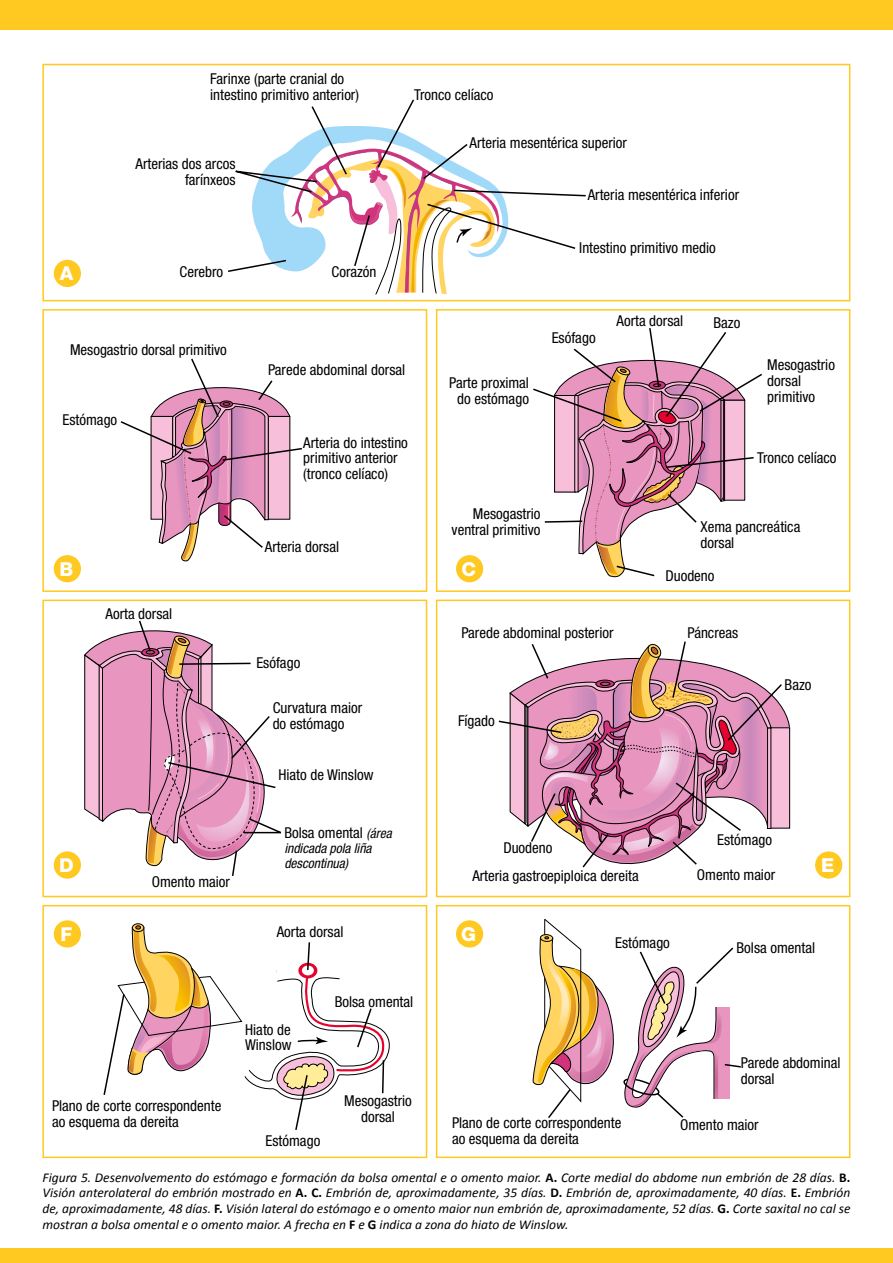
<style>
.page{position:relative;width:893px;height:1263px;background:#fff}
.page>*{position:absolute;margin:0;border:0;box-sizing:border-box;transform-origin:0 0}
.t1{font:800 19.2px "Helvetica Neue LT Std";color:#fff}
.t2{font:condensed 15px/15.8px "Helvetica Neue LT Std";color:#000}
.t3{font:italic 13.5px/15.8px "Calibri";color:#000;text-align:justify}
.t4{font:italic condensed 13.5px/15px "Helvetica Neue LT Std";color:#000}
.s1{font-style:italic;font-size:13.5px}
.s2{font-weight:700;font-style:normal}
</style>
<div class="page">
<div style="left:132px;top:923px;width:12px;height:9px;border:1px solid #000;border-radius:50%"></div>
<div style="left:0;top:1248px;width:893px;height:15px;background:#ffc921"></div>
<div style="left:0;top:0;width:893px;height:30px;background:#ffc921"></div>
<svg style="left:228px;top:99px;width:358px;height:196px"></svg>
<svg style="left:120px;top:358px;width:182px;height:204px"></svg>
<svg style="left:533px;top:328px;width:229px;height:250px"></svg>
<svg style="left:84px;top:620px;width:197px;height:256px"></svg>
<svg style="left:498px;top:641px;width:292px;height:227px"></svg>
<svg style="left:533px;top:919px;width:208px;height:199px"></svg>
<svg style="left:103px;top:925px;width:287px;height:205px"></svg>
<div style="left:42px;top:64px;width:808px;height:237px;border:2px solid #ffc921"></div>
<div style="left:42px;top:309px;width:385px;height:283px;border:2px solid #ffc921"></div>
<div style="left:42px;top:600px;width:385px;height:297px;border:2px solid #ffc921"></div>
<div style="left:42px;top:905px;width:385px;height:253px;border:2px solid #ffc921"></div>
<div style="left:436px;top:905px;width:414px;height:253px;border:2px solid #ffc921"></div>
<div style="left:436px;top:600px;width:414px;height:297px;border:2px solid #ffc921"></div>
<div style="left:436px;top:309px;width:414px;height:283px;border:2px solid #ffc921"></div>
<div style="left:54px;top:260px;width:27px;height:27px;background:#ffc921;border-radius:50%"></div>
<div style="left:54px;top:555px;width:27px;height:27px;background:#ffc921;border-radius:50%"></div>
<div style="left:54px;top:851px;width:27px;height:28px;background:#ffc921;border-radius:50%"></div>
<div style="left:54px;top:920px;width:27px;height:27px;background:#ffc921;border-radius:50%"></div>
<div style="left:456px;top:555px;width:27px;height:27px;background:#ffc921;border-radius:50%"></div>
<div style="left:815px;top:851px;width:27px;height:28px;background:#ffc921;border-radius:50%"></div>
<div style="left:456px;top:920px;width:27px;height:27px;background:#ffc921;border-radius:50%"></div>
<p class="t2" style="left:210px;top:71px;width:150px">Farinxe (parte cran ial do intestino primitivo anterior)</p>
<p class="t2" style="left:136px;top:155px;width:101px;text-align:right">Arterias dos arcos farínxeos</p>
<p class="t2" style="left:414px;top:86px;width:81px">Tronco celíaco</p>
<p class="t2" style="left:470px;top:135px;width:159px">Arteria mesentérica superior</p>
<p class="t2" style="left:588px;top:186px;width:153px">Arteria mesentérica inferior</p>
<p class="t1" style="left:60px;top:262px;width:15px">A</p>
<p class="t2" style="left:180px;top:264px;width:45px">Cerebro</p>
<p class="t2" style="left:332px;top:264px;width:46px">Corazón</p>
<p class="t2" style="left:70px;top:342px;width:158px">Mesogastrio dorsal primitivo</p>
<p class="t2" style="left:62px;top:412px;width:56px">Estómago</p>
<p class="t2" style="left:268px;top:361px;width:139px">Parede abdominal dorsal</p>
<p class="t2" style="left:449px;top:375px;width:81px;text-align:center">Parte proximal do estómago</p>
<p class="t2" style="left:579px;top:240px;width:138px">Intestino primitivo medio</p>
<p class="t2" style="left:552px;top:330px;width:46px">Esófago</p>
<p class="t2" style="left:616px;top:312px;width:68px">Aorta dorsal</p>
<p class="t2" style="left:713px;top:315px;width:28px">Bazo</p>
<p class="t2" style="left:303px;top:434px;width:106px">Arteria do intestino primitivo anterior (tronco celíaco)</p>
<p class="t2" style="left:767px;top:357px;width:69px">Mesogastrio dorsal primitivo</p>
<p class="t2" style="left:757px;top:449px;width:81px">Tronco celíaco</p>
<p class="t1" style="left:60px;top:557px;width:15px">B</p>
<p class="t1" style="left:59px;top:854px;width:16px">D</p>
<p class="t1" style="left:61px;top:922px;width:13px">F</p>
<p class="t2" style="left:106px;top:605px;width:68px">Aorta dorsal</p>
<p class="t2" style="left:152px;top:873px;width:80px">Omento maior</p>
<p class="t2" style="left:265px;top:539px;width:76px">Arteria dorsal</p>
<p class="t2" style="left:256px;top:655px;width:46px">Esófago</p>
<p class="t2" style="left:273px;top:700px;width:91px">Curvatura maior do estómago</p>
<p class="t2" style="left:278px;top:766px;width:97px">Hiato de Winslow</p>
<p class="t2" style="left:284px;top:824px;width:109px">Bolsa omental <span class="s1">(área</span></p>
<p class="t4" style="left:284px;top:841px;width:89px">indicada pola liña descontinua)</p>
<p class="t2" style="left:277px;top:923px;width:68px">Aorta dorsal</p>
<p class="t2" style="left:52px;top:1098px;width:171px">Plano de corte correspondente ao esquema da dereita</p>
<p class="t2" style="left:245px;top:1022px;width:48px;line-height:15px">Hiato de<br>Winslow</p>
<p class="t2" style="left:335px;top:993px;width:80px">Bolsa omental</p>
<p class="t2" style="left:265px;top:1133px;width:56px">Estómago</p>
<p class="t2" style="left:344px;top:1093px;width:69px;text-align:center">Mesogastrio dorsal</p>
<p class="t2" style="left:452px;top:506px;width:90px;text-align:right">Mesogastrio ventral primitivo</p>
<p class="t1" style="left:461px;top:557px;width:16px">C</p>
<p class="t2" style="left:700px;top:519px;width:101px">Xema pancreática dorsal</p>
<p class="t2" style="left:665px;top:568px;width:51px">Duodeno</p>
<p class="t2" style="left:461px;top:625px;width:154px">Parede abdominal posterior</p>
<p class="t2" style="left:687px;top:625px;width:52px">Páncreas</p>
<p class="t2" style="left:458px;top:712px;width:38px">Fígado</p>
<p class="t2" style="left:784px;top:676px;width:28px">Bazo</p>
<p class="t2" style="left:503px;top:840px;width:51px">Duodeno</p>
<p class="t2" style="left:717px;top:832px;width:56px">Estómago</p>
<p class="t2" style="left:472px;top:868px;width:168px">Arteria gastroepiploica dereita</p>
<p class="t2" style="left:697px;top:867px;width:80px">Omento maior</p>
<p class="t1" style="left:821px;top:854px;width:15px">E</p>
<p class="t1" style="left:461px;top:922px;width:16px">G</p>
<p class="t2" style="left:615px;top:934px;width:56px">Estómago</p>
<p class="t2" style="left:736px;top:940px;width:80px">Bolsa omental</p>
<p class="t2" style="left:452px;top:1115px;width:171px">Plano de corte correspondente ao esquema da dereita</p>
<p class="t2" style="left:741px;top:1055px;width:101px">Parede abdominal dorsal</p>
<p class="t2" style="left:680px;top:1116px;width:80px">Omento maior</p>
<p class="t3" style="left:43px;top:1169px;width:809px">Figura 5. Desenvolvemento do estómago e formación da bolsa omental e o omento maior. <span class="s2">A.</span> Corte medial do abdome nun embrión de 28 días. <span class="s2">B.<br></span>Visión anterolateral do embrión mostrado en <span class="s2">A. C.</span> Embrión de, aproximadamente, 35 días. <span class="s2">D.</span> Embrión de, aproximadamente, 40 días. <span class="s2">E.</span> Embrión de, aproximadamente, 48 días. <span class="s2">F.</span> Visión lateral do estómago e o omento maior nun embrión de, aproximadamente, 52 días. <span class="s2">G.</span> Corte saxital no cal se mostran a bolsa omental e o omento maior. A frecha en <span class="s2">F</span> e <span class="s2">G</span> indica a zona do hiato de Winslow.</p>
</div>
